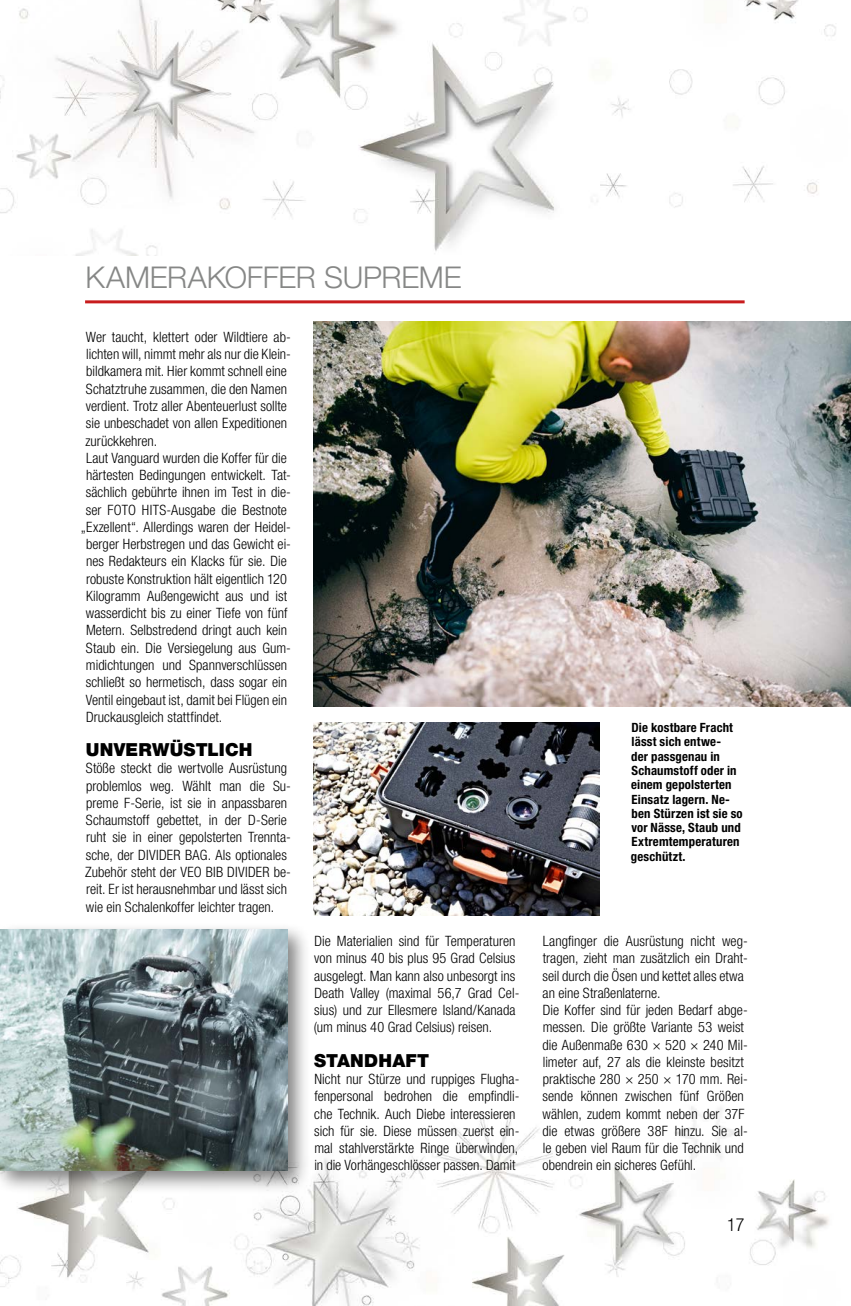
<style>
.page{position:relative;width:851px;height:1306px;background:#fff}
.page>*{position:absolute;margin:0;border:0;box-sizing:border-box;transform-origin:0 0}
.t1{font:30px "Helvetica Neue LT 45 Lt";letter-spacing:-.005em;color:#868786}
.t2{font:18px "Helvetica Neue LT 95 Blk";letter-spacing:.01em;color:#000}
.t3{font:18px "Helvetica Neue LT 47 Lt Cn";color:#000}
.t4{font:14.25px/17.2px "Helvetica Neue LT 47 Lt Cn";color:#000}
.t5{font:12.75px/14.2px "Helvetica Neue LT 77 Bd Cn";letter-spacing:.015em;color:#000}
</style>
<div class="page">
<img style="left:0;top:0;width:836px;height:256px">
<img style="left:0;top:1106px;width:829px;height:199px">
<hr style="left:85px;top:300px;width:659px;height:3px;background:#c81c1d">
<img style="left:313px;top:321px;width:537px;height:385px">
<div style="left:0;top:922px;width:311px;height:271px;background:#000;opacity:.5"></div>
<img style="left:0;top:929px;width:288px;height:241px">
<img style="left:313px;top:722px;width:286px;height:193px">
<h1 class="t1" style="left:85px;top:258px;width:377px">KAMERAKOFFER SUPREME</h1>
<p class="t4" style="left:86px;top:328px;width:207px">Wer taucht, klettert oder Wildtiere ab-</p>
<p class="t4" style="left:86px;top:345px;width:206px">lichten will, nimmt mehr als nur die Klein-</p>
<p class="t4" style="left:86px;top:362px;width:202px">bildkamera mit. Hier kommt schnell eine</p>
<p class="t4" style="left:86px;top:380px;width:203px">Schatztruhe zusammen, die den Namen</p>
<p class="t4" style="left:86px;top:397px;width:202px">verdient. Trotz aller Abenteuerlust sollte</p>
<p class="t4" style="left:86px;top:414px;width:203px">sie unbeschadet von allen Expeditionen</p>
<p class="t4" style="left:86px;top:431px;width:73px">zurückkehren.</p>
<p class="t4" style="left:86px;top:449px;width:202px">Laut Vanguard wurden die Koffer für die</p>
<p class="t4" style="left:86px;top:466px;width:206px">härtesten Bedingungen entwickelt. Tat-</p>
<p class="t4" style="left:86px;top:483px;width:207px">sächlich gebührte ihnen im Test in die-</p>
<p class="t4" style="left:86px;top:500px;width:203px">ser FOTO HITS-Ausgabe die Bestnote</p>
<p class="t4" style="left:81px;top:518px;width:211px">„Exzellent“. Allerdings waren der Heidel-</p>
<p class="t4" style="left:86px;top:535px;width:206px">berger Herbstregen und das Gewicht ei-</p>
<p class="t4" style="left:86px;top:552px;width:202px">nes Redakteurs ein Klacks für sie. Die</p>
<p class="t4" style="left:86px;top:570px;width:202px">robuste Konstruktion hält eigentlich 120</p>
<p class="t4" style="left:86px;top:587px;width:203px">Kilogramm Außengewicht aus und ist</p>
<p class="t4" style="left:86px;top:604px;width:203px">wasserdicht bis zu einer Tiefe von fünf</p>
<p class="t4" style="left:86px;top:621px;width:202px">Metern. Selbstredend dringt auch kein</p>
<p class="t4" style="left:86px;top:639px;width:207px">Staub ein. Die Versiegelung aus Gum-</p>
<p class="t4" style="left:86px;top:656px;width:203px">midichtungen und Spannverschlüssen</p>
<p class="t4" style="left:86px;top:673px;width:203px">schließt so hermetisch, dass sogar ein</p>
<p class="t4" style="left:86px;top:690px;width:203px">Ventil eingebaut ist, damit bei Flügen ein</p>
<p class="t4" style="left:86px;top:708px;width:138px">Druckausgleich stattfindet.</p>
<p class="t2" style="left:86px;top:739px;width:168px">UNVERWÜSTLICH</p>
<p class="t4" style="left:85px;top:759px;width:207px">Stöße steckt die wertvolle Ausrüstung problemlos weg. Wählt man die Su&shy;preme F-Serie, ist sie in anpassbaren Schaumstoff gebettet, in der D-Serie ruht sie in einer gepolsterten Trennta&shy;sche, der DIVIDER BAG. Als optionales Zubehör steht der VEO BIB DIVIDER be&shy;reit. Er ist herausnehmbar und lässt sich wie ein Schalenkoffer leichter tragen.</p>
<p class="t4" style="left:314px;top:932px;width:207px">Die Materialien sind für Temperaturen von minus 40 bis plus 95 Grad Celsius ausgelegt. Man kann also unbesorgt ins Death Valley (maximal 56,7 Grad Cel&shy;sius) und zur Ellesmere Island/Kanada (um minus 40 Grad Celsius) reisen.</p>
<p class="t2" style="left:314px;top:1049px;width:116px">STANDHAFT</p>
<p class="t4" style="left:314px;top:1070px;width:207px">Nicht nur Stürze und ruppiges Flugha&shy;fenpersonal bedrohen die empfindli&shy;che Technik. Auch Diebe interessieren sich für sie. Diese müssen zuerst ein&shy;mal stahlverstärkte Ringe überwinden, in die Vorhängeschlösser passen. Damit</p>
<p class="t5" style="left:631px;top:720px;width:113px">Die kostbare Fracht lässt sich entwe-<br>der passgenau in<br>Schaumstoff oder in einem gepolsterten<br>Einsatz lagern. Ne&shy;ben Stürzen ist sie so vor Nässe, Staub und<br>Extremtemperaturen geschützt.</p>
<p class="t4" style="left:542px;top:932px;width:207px">Langfinger die Ausrüstung nicht weg&shy;tragen, zieht man zusätzlich ein Draht&shy;seil durch die Ösen und kettet alles etwa an eine Straßenlaterne.<br>Die Koffer sind für jeden Bedarf abge&shy;messen. Die größte Variante 53 weist die Außenmaße 630 × 520 × 240 Mil&shy;limeter auf, 27 als die kleinste besitzt praktische 280 × 250 × 170 mm. Rei&shy;sende können zwischen fünf Größen wählen, zudem kommt neben der 37F die etwas größere 38F hinzu. Sie al&shy;le geben viel Raum für die Technik und obendrein ein sicheres Gefühl.</p>
<p class="t3" style="left:727px;top:1214px;width:19px">17</p>
</div>
